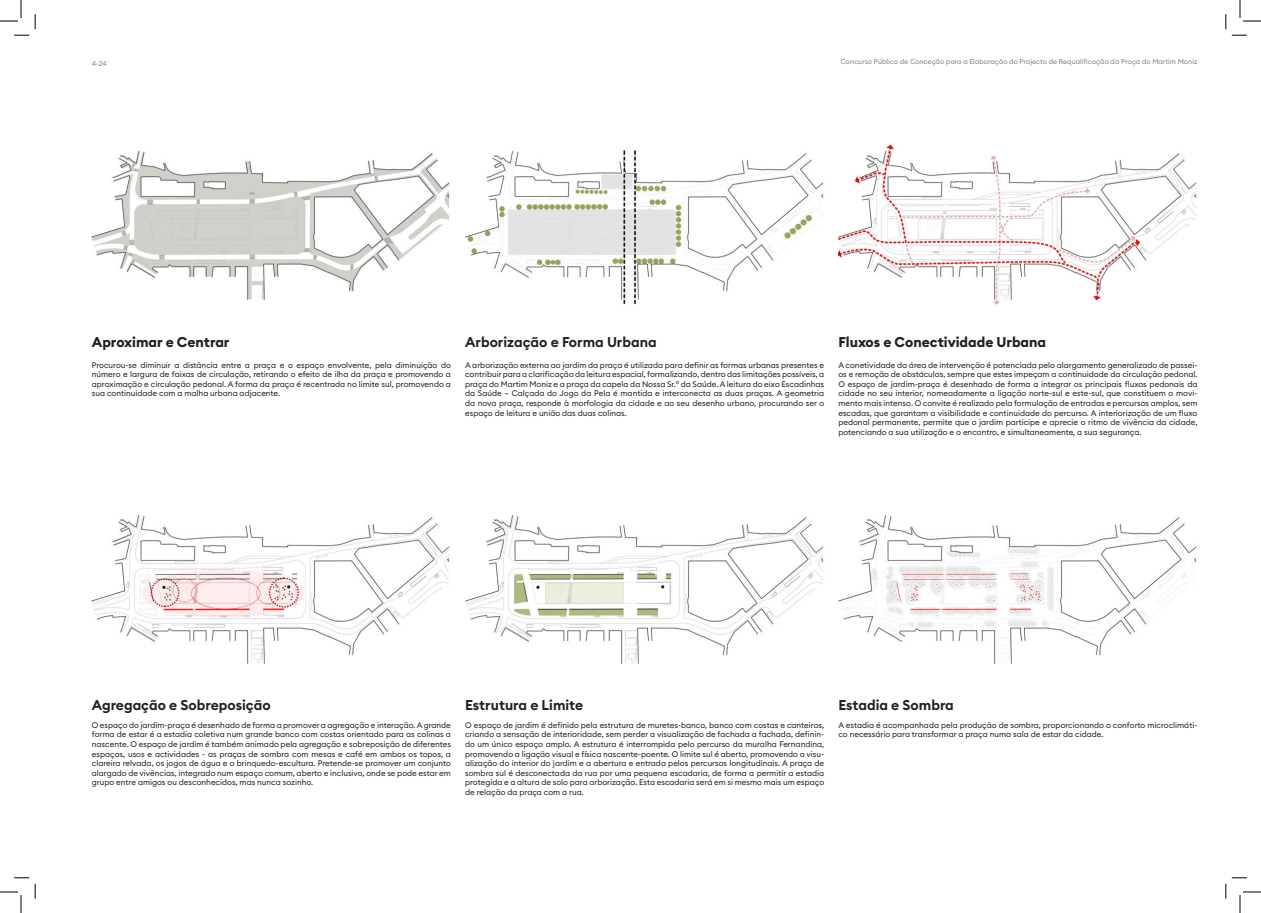
<style>
.page{position:relative;width:1261px;height:913px;background:#fff}
.page>*{position:absolute;margin:0;border:0;box-sizing:border-box;transform-origin:0 0}
.t1{font:600 14px "Euclid Circular B";color:#231f20}
.t2{font:700 14px "Euclid Circular B";color:#231f20}
.t3{font:8px/9.6px "Euclid Circular B";color:#231f20;text-align:justify}
.t4{font:7px "Euclid Circular B";color:#808285}
</style>
<div class="page">
<img style="left:838px;top:143px;width:359px;height:162px">
<img style="left:92px;top:515px;width:358px;height:149px">
<img style="left:92px;top:150px;width:358px;height:150px">
<img style="left:465px;top:150px;width:359px;height:154px">
<img style="left:465px;top:515px;width:359px;height:149px">
<img style="left:838px;top:514px;width:359px;height:150px">
<svg style="left:14px;top:35px;width:15px;height:1px"></svg>
<svg style="left:1232px;top:35px;width:15px;height:1px"></svg>
<svg style="left:14px;top:877px;width:15px;height:1px"></svg>
<svg style="left:35px;top:14px;width:1px;height:15px"></svg>
<svg style="left:35px;top:883px;width:1px;height:15px"></svg>
<svg style="left:1225px;top:14px;width:2px;height:15px"></svg>
<svg style="left:0;top:0;width:22px;height:22px"></svg>
<svg style="left:0;top:891px;width:22px;height:21px"></svg>
<svg style="left:1239px;top:0;width:22px;height:22px"></svg>
<svg style="left:1225px;top:877px;width:36px;height:35px"></svg>
<p class="t4" style="left:92px;top:61px;width:16px">4-24</p>
<p class="t4" style="left:841px;top:57px;width:358px">Concurso Público de Conceção para a Elaboração do Projecto de Requalificação da Praça do Martim Moniz</p>
<h1 class="t2" style="left:92px;top:336px;width:139px">Aproximar e Centrar</h1>
<p class="t3" style="left:92px;top:360px;width:361px">Procurou-se diminuir a distância entre a praça e o espaço envolvente, pela diminuição do número e largura de faixas de circulação, retirando o efeito de ilha da praça e promovendo a aproximação e circulação pedonal. A forma da praça é recentrada no limite sul, promovendo a sua continuidade com a malha urbana adjacente.</p>
<h1 class="t1" style="left:465px;top:336px;width:193px">Arborização e Forma Urbana</h1>
<h1 class="t2" style="left:838px;top:336px;width:209px">Fluxos e Conectividade Urbana</h1>
<p class="t3" style="left:465px;top:359px;width:361px">A arborização externa ao jardim da praça é utilizada para definir as formas urbanas presentes e contribuir para a clarificação da leitura espacial, formalizando, dentro das limitações possíveis, a praça do Martim Moniz e a praça da capela da Nossa Sr.ª da Saúde. A leitura do eixo Escadinhas da Saúde – Calçada do Jogo da Pela é mantida e interconecta as duas praças. A geometria da nova praça, responde à morfologia da cidade e ao seu desenho urbano, procurando ser o espaço de leitura e união das duas colinas.</p>
<p class="t3" style="left:838px;top:359px;width:361px">A conetividade da área de intervenção é potenciada pelo alargamento generalizado de passei&shy;os e remoção de obstáculos, sempre que estes impeçam a continuidade da circulação pedonal.<br>O espaço de jardim-praça é desenhado de forma a integrar os principais fluxos pedonais da cidade no seu interior, nomeadamente a ligação norte-sul e este-sul, que constituem o movi&shy;mento mais intenso. O convite é realizado pela formulação de entradas e percursos amplos, sem escadas, que garantam a visibilidade e continuidade do percurso. A interiorização de um fluxo pedonal permanente, permite que o jardim participe e aprecie o ritmo de vivência da cidade, potenciando a sua utilização e o encontro, e simultaneamente, a sua segurança.</p>
<h1 class="t1" style="left:92px;top:699px;width:180px">Agregação e Sobreposição</h1>
<h1 class="t1" style="left:465px;top:699px;width:120px">Estrutura e Limite</h1>
<h1 class="t1" style="left:838px;top:699px;width:117px">Estadia e Sombra</h1>
<p class="t3" style="left:92px;top:720px;width:361px">O espaço do jardim-praça é desenhado de forma a promover a agregação e interação. A grande forma de estar é a estadia coletiva num grande banco com costas orientado para as colinas a nascente. O espaço de jardim é também animado pela agregação e sobreposição de diferentes espaços, usos e actividades - as praças de sombra com mesas e café em ambos os topos, a clareira relvada, os jogos de água e o brinquedo-escultura. Pretende-se promover um conjunto alargado de vivências, integrado num espaço comum, aberto e inclusivo, onde se pode estar em grupo entre amigos ou desconhecidos, mas nunca sozinho.</p>
<p class="t3" style="left:465px;top:720px;width:361px">O espaço de jardim é definido pela estrutura de muretes-banco, banco com costas e canteiros, criando a sensação de interioridade, sem perder a visualização de fachada a fachada, definin&shy;do um único espaço amplo. A estrutura é interrompida pelo percurso da muralha Fernandina, promovendo a ligação visual e física nascente-poente. O limite sul é aberto, promovendo a visu&shy;alização do interior do jardim e a abertura e entrada pelos percursos longitudinais. A praça de sombra sul é desconectada da rua por uma pequena escadaria, de forma a permitir a estadia protegida e a altura de solo para arborização. Esta escadaria será em si mesmo mais um espaço de relação da praça com a rua.</p>
<p class="t3" style="left:838px;top:720px;width:361px">A estadia é acompanhada pela produção de sombra, proporcionando o conforto microclimáti&shy;co necessário para transformar a praça numa sala de estar da cidade.</p>
</div>
